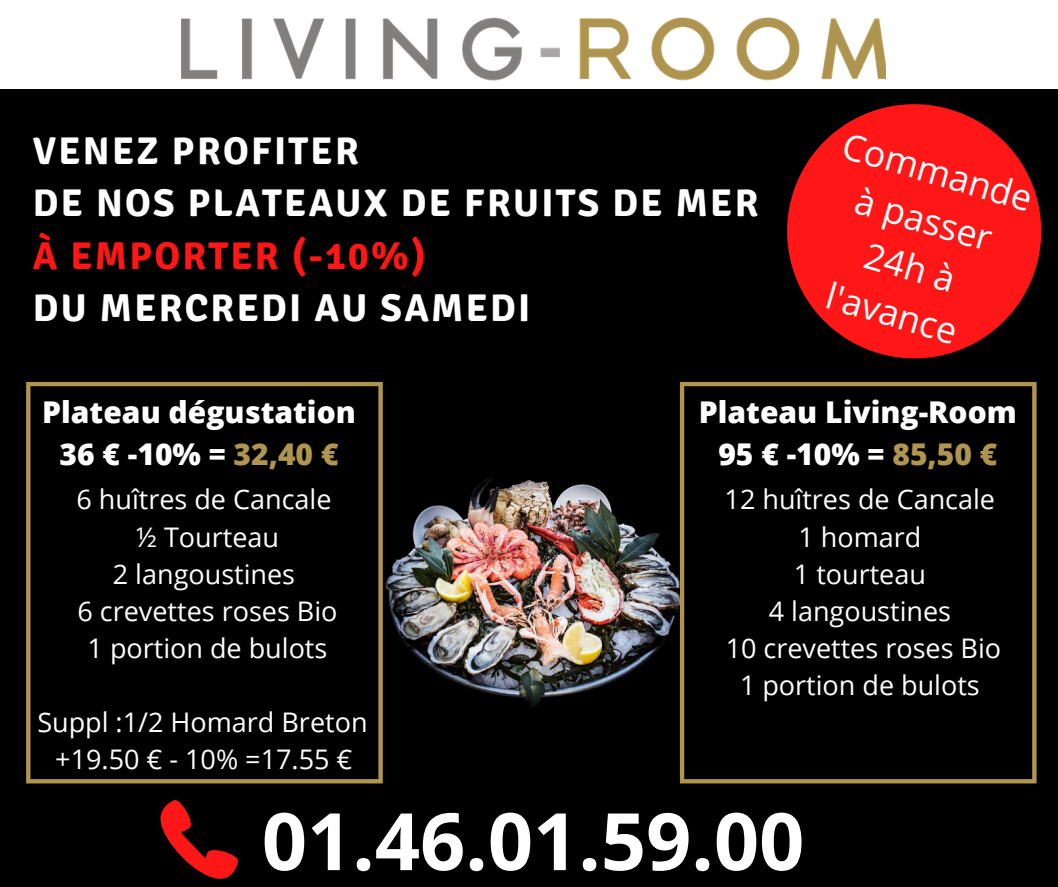
<style>
.page{position:relative;width:1058px;height:887px;background:#fff}
.page>*{position:absolute;margin:0;border:0;box-sizing:border-box;transform-origin:0 0}
.t1{font:700 79.2px "Open Sans";color:#fff}
.t2{font:700 38.55px/52.2px "Signika";letter-spacing:.06em;color:#fff}
.t3{font:700 38.55px "Signika";letter-spacing:.06em;color:#ff1616}
.t4{font:36px/49.5px "Open Sans";color:#fff;text-align:center}
.t5{font:800 30px/41.7px "Open Sans";color:#fff;text-align:center}
.t6{font:27px/37.2px "Open Sans";color:#fff;text-align:center}
.s1{color:#af954e}
</style>
<div class="page">
<div style="left:0;top:0;width:1058px;height:886px;background:#000"></div>
<img style="left:385px;top:475px;width:295px;height:233px">
<div style="left:0;top:0;width:1058px;height:89px;background:#fff"></div>
<img style="left:181px;top:17px;width:704px;height:64px">
<svg style="left:787px;top:104px;width:254px;height:254px;fill:#ff1616"></svg>
<svg style="left:26px;top:382px;width:357px;height:401px"></svg>
<svg style="left:680px;top:382px;width:356px;height:401px"></svg>
<svg style="left:160px;top:800px;width:78px;height:78px"></svg>
<h2 class="t2" style="left:33px;top:125px;width:727px">VENEZ PROFITER<br>DE NOS PLATEAUX DE FRUITS DE MER</h2>
<h2 class="t3" style="left:33px;top:232px;width:394px">À EMPORTER (-10%)</h2>
<h2 class="t2" style="left:33px;top:282px;width:499px">DU MERCREDI AU SAMEDI</h2>
<h3 class="t4" style="left:850px;top:120px;width:197px;rotate:16deg">Commande à passer<br>24h à l'avance</h3>
<p class="t5" style="left:42px;top:390px;width:315px">Plateau dégustation<br>36 € -10% = <span class="s1">32,40 €</span></p>
<p class="t6" style="left:76px;top:480px;width:262px">6 huîtres de Cancale ½ Tourteau<br>2 langoustines<br>6 crevettes roses Bio<br>1 portion de bulots</p>
<p class="t6" style="left:37px;top:703px;width:331px">Suppl :1/2 Homard Breton +19.50 € - 10% =17.55 €</p>
<p class="t5" style="left:699px;top:390px;width:319px">Plateau Living-Room<br>95 € -10% = <span class="s1">85,50 €</span></p>
<p class="t6" style="left:724px;top:480px;width:278px">12 huîtres de Cancale<br>1 homard<br>1 tourteau<br>4 langoustines<br>10 crevettes roses Bio<br>1 portion de bulots</p>
<h1 class="t1" style="left:262px;top:785px;width:544px">01.46.01.59.00</h1>
</div>
